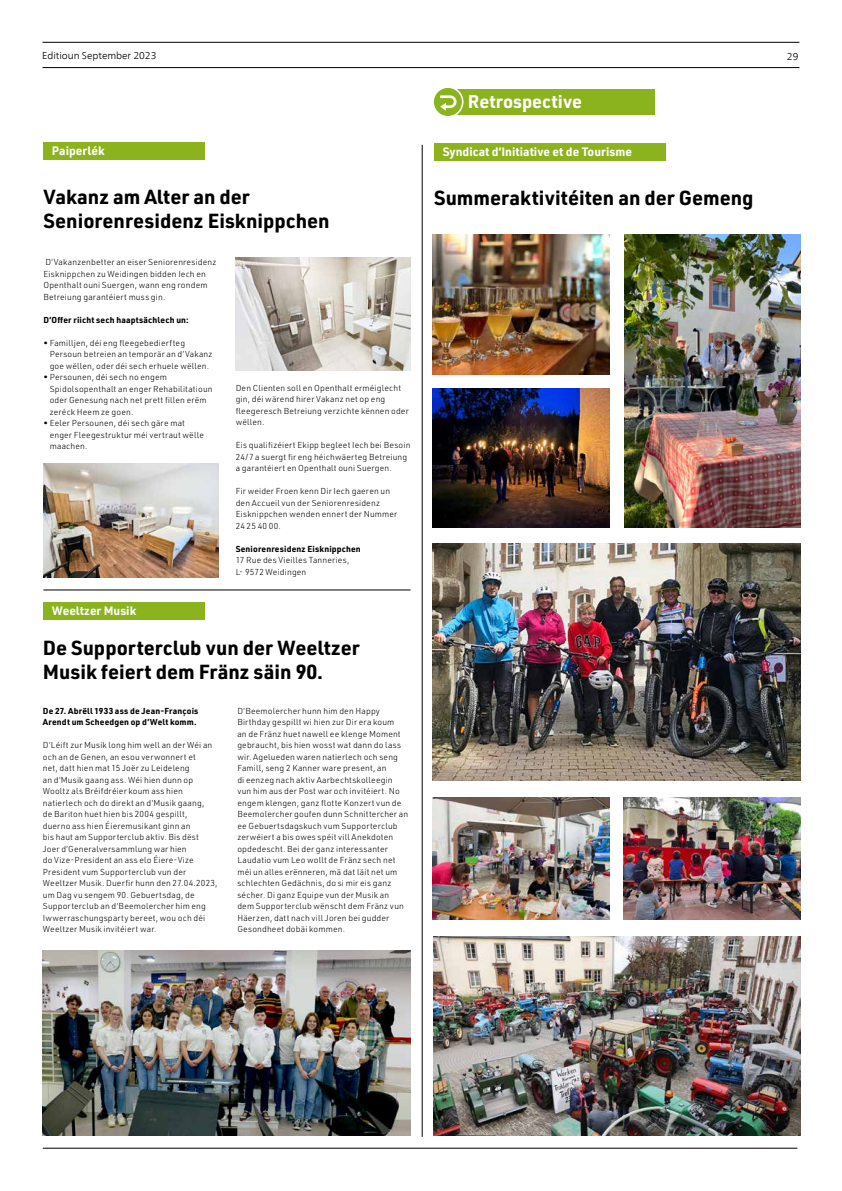
<style>
.page{position:relative;width:842px;height:1191px;background:#fff}
.page>*{position:absolute;margin:0;border:0;box-sizing:border-box;transform-origin:0 0}
.t1{font:700 20px/24px "URWDIN";color:#000}
.t2{font:700 18px "URWDIN";color:#fff}
.t3{font:700 12px "URWDIN";color:#fff}
.t4{font:300 10px "Frutiger Neue LT Com";color:#000}
.t5{font:300 8.5px/11.5px "URWDIN";letter-spacing:.015em;color:#000}
.t6{font:700 8.5px/11.5px "URWDIN";letter-spacing:.015em;color:#000}
</style>
<div class="page">
<hr style="left:43px;top:1148px;width:754px;height:1px;background:#000">
<hr style="left:43px;top:42px;width:756px;height:1px;background:#000">
<hr style="left:43px;top:67px;width:756px;height:1px;background:#000">
<div style="left:434px;top:143px;width:231px;height:17px;background:#8ab31d"></div>
<hr style="left:422px;top:145px;width:1px;height:991px;background:#000">
<div style="left:43px;top:602px;width:162px;height:17px;background:#8ab31d"></div>
<div style="left:456px;top:89px;width:199px;height:26px;background:#8ab31d"></div>
<svg style="left:433px;top:87px;width:30px;height:30px"></svg>
<div style="left:432px;top:86px;width:31px;height:32px;border:2px solid #fff;border-radius:50%"></div>
<svg style="left:440px;top:95px;width:16px;height:15px"></svg>
<img style="left:433px;top:235px;width:177px;height:140px">
<img style="left:432px;top:797px;width:178px;height:123px">
<img style="left:623px;top:797px;width:177px;height:123px">
<img style="left:432px;top:388px;width:178px;height:140px">
<img style="left:433px;top:936px;width:368px;height:199px">
<img style="left:432px;top:544px;width:368px;height:237px">
<img style="left:624px;top:235px;width:176px;height:293px">
<hr style="left:43px;top:590px;width:367px;height:1px;background:#000">
<div style="left:43px;top:143px;width:162px;height:17px;background:#8ab31d"></div>
<img style="left:236px;top:257px;width:175px;height:113px">
<img style="left:43px;top:464px;width:176px;height:113px">
<img style="left:43px;top:950px;width:367px;height:185px">
<p class="t4" style="left:42px;top:49px;width:116px">Editioun September 2023</p>
<p class="t4" style="left:787px;top:50px;width:13px">29</p>
<h3 class="t3" style="left:52px;top:143px;width:54px">Paiperlék</h3>
<h1 class="t1" style="left:43px;top:184px;width:288px">Vakanz am Alter an der<br>Seniorenresidenz Eisknippchen</h1>
<p class="t5" style="left:43px;top:256px;width:175px">D’Vakanzenbetter an eiser Seniorenresidenz Eisknippchen zu Weidingen bidden Iech en Openthalt ouni Suergen, wann eng rondem Betreiung garantéiert muss gin.</p>
<p class="t6" style="left:43px;top:313px;width:147px">D’Offer riicht sech haaptsächlech un:</p>
<p class="t5" style="left:50px;top:336px;width:164px;text-indent:-6px">• Familljen, déi eng fleegebedierfteg<br>Persoun betreien an temporär an d’Vakanz goe wëllen, oder déi sech erhuele wëllen.</p>
<p class="t5" style="left:50px;top:371px;width:164px;text-indent:-6px">• Persounen, déi sech no engem Spidolsopenthalt an enger Rehabilitatioun oder Genesung nach net prett fillen erëm zeréck Heem ze goen.</p>
<p class="t5" style="left:50px;top:417px;width:156px;text-indent:-6px">• Eeler Persounen, déi sech gäre mat enger Fleegestruktur méi vertraut wëlle maachen.</p>
<p class="t5" style="left:236px;top:381px;width:175px">Den Clienten soll en Openthalt erméiglecht gin, déi wärend hirer Vakanz net op eng fleegeresch Betreiung verzichte kënnen oder wëllen.</p>
<p class="t5" style="left:236px;top:439px;width:176px">Eis qualifizéiert Ekipp begleet Iech bei Besoin<br>24/7 a suergt fir eng héichwäerteg Betreiung a garantéiert en Openthalt ouni Suergen.</p>
<p class="t5" style="left:236px;top:485px;width:163px">Fir weider Froen kenn Dir Iech gaeren un den Accueil vun der Seniorenresidenz<br>Eisknippchen wenden ennert der Nummer<br>24 25 40 00.</p>
<p class="t6" style="left:236px;top:542px;width:127px">Seniorenresidenz Eisknippchen</p>
<p class="t5" style="left:236px;top:554px;width:115px">17 Rue des Vieilles Tanneries,<br>L- 9572 Weidingen</p>
<h3 class="t3" style="left:52px;top:603px;width:86px">Weeltzer Musik</h3>
<h1 class="t1" style="left:43px;top:635px;width:318px">De Supporterclub vun der Weeltzer<br>Musik feiert dem Fränz säin 90.</h1>
<p class="t6" style="left:43px;top:704px;width:157px">De 27. Abrëll 1933 ass de Jean-François<br>Arendt um Scheedgen op d’Welt komm.</p>
<p class="t5" style="left:43px;top:739px;width:176px">D’Léift zur Musik long him well an der Wéi an och an de Genen, an esou verwonnert et<br>net, datt hien mat 15 Joër zu Leideleng<br>an d’Musik gaang ass. Wéi hien dunn op Wooltz als Bréifdréier koum ass hien natierlech och do direkt an d’Musik gaang,<br>de Bariton huet hien bis 2004 gespillt,<br>duerno ass hien Éieremusikant ginn an<br>bis haut am Supporterclub aktiv. Bis dëst Joer d’Generalversammlung war hien<br>do Vize-President an ass elo Éiere-Vize President vum Supporterclub vun der Weeltzer Musik. Duerfir hunn den 27.04.2023, um Dag vu sengem 90. Gebuertsdag, de Supporterclub an d‘Beemolercher him eng Iwwerraschungsparty bereet, wou och déi Weeltzer Musik invitéiert war.</p>
<p class="t5" style="left:237px;top:704px;width:172px">D’Beemolercher hunn him den Happy Birthday gespillt wi hien zur Dir era koum<br>an de Fränz huet nawell ee klenge Moment gebraucht, bis hien wosst wat dann do lass wir. Agelueden waren natierlech och seng Famill, seng 2 Kanner ware present, an<br>di eenzeg nach aktiv Aarbechtskolleegin vun him aus der Post war och invitéiert. No engem klengen, ganz flotte Konzert vun de Beemolercher goufen dunn Schnittercher an ee Gebuertsdagskuch vum Supporterclub zerwéiert a bis owes spéit vill Anekdoten opdedescht. Bei der ganz interessanter Laudatio vum Leo wollt de Fränz sech net méi un alles erënneren, mä dat läit net um schlechten Gedächnis, do si mir eis ganz sécher. Di ganz Equipe vun der Musik an dem Supporterclub wënscht dem Fränz vun Häerzen, datt nach vill Joren bei gudder Gesondheet dobäi kommen.</p>
<h2 class="t2" style="left:468px;top:90px;width:116px">Retrospective</h2>
<h3 class="t3" style="left:443px;top:144px;width:191px">Syndicat d’Initiative et de Tourisme</h3>
<h1 class="t1" style="left:434px;top:185px;width:321px">Summeraktivitéiten an der Gemeng</h1>
</div>
